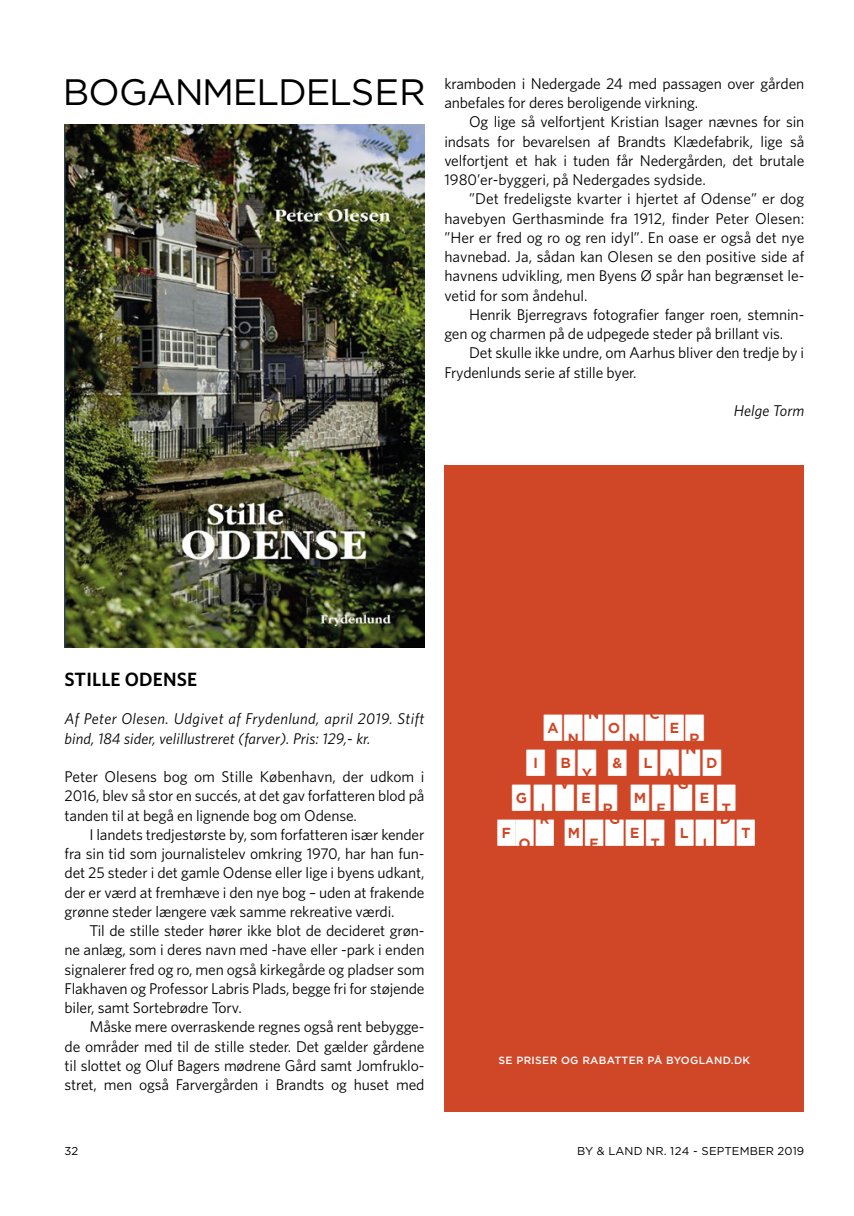
<style>
.page{position:relative;width:854px;height:1216px;background:#fff}
.page>*{position:absolute;margin:0;border:0;box-sizing:border-box;transform-origin:0 0}
.t1{font:36.75px "Gotham";letter-spacing:-.03em;color:#000}
.t2{font:700 26.25px/35px "Get Lucky";letter-spacing:.05em;color:#fff;text-align:center}
.t3{font:600 19.25px "Whitney HTF";letter-spacing:.005em;color:#000}
.t4{font:15.58px/19.2px "Whitney HTF";letter-spacing:-.01em;color:#000;text-align:justify}
.t5{font:italic 15.58px/19.2px "Whitney HTF";letter-spacing:.005em;color:#000}
.t6{font:11.38px "Gotham";letter-spacing:.01em;color:#000}
.t7{font:500 10.5px "Gotham";letter-spacing:.03em;color:#fff}
</style>
<div class="page">
<div style="left:444px;top:465px;width:360px;height:646px;background:#d04728"></div>
<img style="left:64px;top:125px;width:360px;height:523px">
<h1 class="t1" style="left:63px;top:69px;width:364px">BOGANMELDELSER</h1>
<p class="t4" style="left:444px;top:73px;width:361px">kramboden i Nedergade 24 med passagen over gården anbefales for deres beroligende virkning.</p>
<p class="t4" style="left:444px;top:112px;width:361px;text-indent:25px">Og lige så velfortjent Kristian Isager nævnes for sin indsats for bevarelsen af Brandts Klædefabrik, lige så velfortjent et hak i tuden får Nedergården, det brutale 1980’er-byggeri, på Nedergades sydside.</p>
<p class="t4" style="left:444px;top:189px;width:361px;text-indent:25px">”Det fredeligste kvarter i hjertet af Odense” er dog havebyen Gerthasminde fra 1912, finder Peter Olesen: ”Her er fred og ro og ren idyl”. En oase er også det nye havnebad. Ja, sådan kan Olesen se den positive side af havnens udvikling, men Byens Ø spår han begrænset le&shy;vetid for som åndehul.</p>
<p class="t4" style="left:444px;top:304px;width:361px;text-indent:25px">Henrik Bjerregravs fotografier fanger roen, stemnin&shy;gen og charmen på de udpegede steder på brillant vis.</p>
<p class="t4" style="left:444px;top:343px;width:361px;text-indent:25px">Det skulle ikke undre, om Aarhus bliver den tredje by i<br>Frydenlunds serie af stille byer.</p>
<p class="t5" style="left:733px;top:401px;width:72px">Helge Torm</p>
<p class="t3" style="left:64px;top:667px;width:134px">STILLE ODENSE</p>
<p class="t5" style="left:64px;top:709px;width:361px">Af Peter Olesen. Udgivet af Frydenlund, april 2019. Stift bind, 184 sider, velillustreret (farver). Pris: 129,- kr.</p>
<p class="t4" style="left:64px;top:766px;width:361px">Peter Olesens bog om Stille København, der udkom i 2016, blev så stor en succés, at det gav forfatteren blod på tanden til at begå en lignende bog om Odense.</p>
<p class="t4" style="left:64px;top:824px;width:361px;text-indent:25px">I landets tredjestørste by, som forfatteren især kender fra sin tid som journalistelev omkring 1970, har han fun&shy;det 25 steder i det gamle Odense eller lige i byens udkant, der er værd at fremhæve i den nye bog – uden at frakende grønne steder længere væk samme rekreative værdi.</p>
<p class="t4" style="left:64px;top:920px;width:361px;text-indent:25px">Til de stille steder hører ikke blot de decideret grøn&shy;ne anlæg, som i deres navn med -have eller -park i enden signalerer fred og ro, men også kirkegårde og pladser som Flakhaven og Professor Labris Plads, begge fri for støjende biler, samt Sortebrødre Torv.</p>
<p class="t4" style="left:64px;top:1017px;width:361px;text-indent:25px">Måske mere overraskende regnes også rent bebygge&shy;de områder med til de stille steder. Det gælder gårdene til slottet og Oluf Bagers mødrene Gård samt Jomfruklo&shy;stret, men også Farvergården i Brandts og huset med</p>
<h2 class="t2" style="left:497px;top:706px;width:259px">ANNONCER<br>I BY &amp; LAND<br>GIVER MEGET<br>FOR MEGET LIDT</h2>
<p class="t7" style="left:498px;top:1053px;width:253px">SE PRISER OG RABATTER PÅ BYOGLAND.DK</p>
<p class="t6" style="left:65px;top:1143px;width:15px">32</p>
<p class="t6" style="left:577px;top:1143px;width:229px">BY &amp; LAND NR. 124 - SEPTEMBER 2019</p>
</div>
